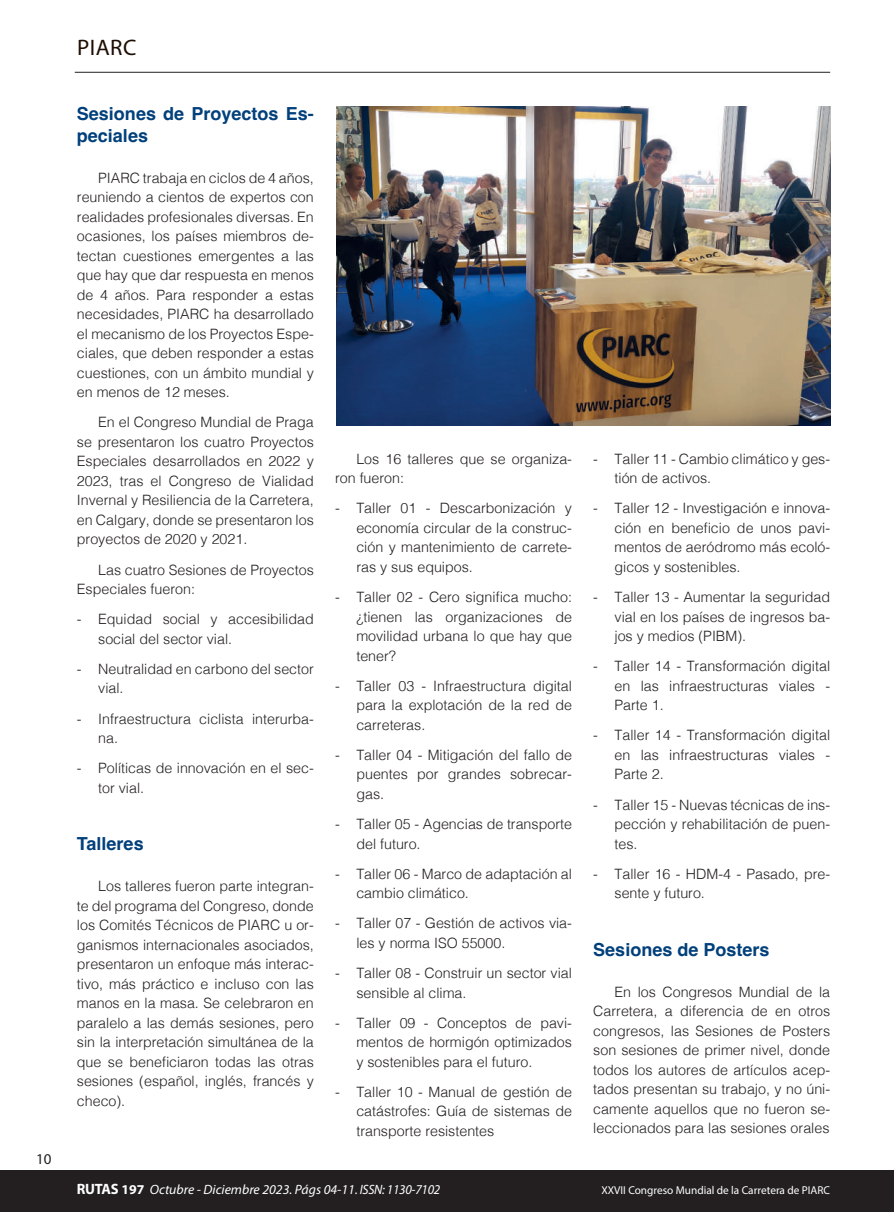
<style>
.page{position:relative;width:894px;height:1212px;background:#fff}
.page>*{position:absolute;margin:0;border:0;box-sizing:border-box;transform-origin:0 0}
.t1{font:22.5px "Myriad Pro";letter-spacing:.02em;color:#1e0e03}
.t2{font:700 18px/21.6px "Helvetica";color:#01407b}
.t3{font:15px "Myriad Pro";color:#231f20}
.t4{font:300 14.25px/19.5px "Helvetica";color:#231f20;text-align:justify}
.t5{font:italic 13.5px "Myriad Pro";color:#fff}
.t6{font:11.4px "Myriad Pro";color:#fff}
.s1{font-weight:700;font-style:normal;font-size:15px}
.s2{font-weight:700;font-style:normal}
</style>
<div class="page">
<hr style="left:75px;top:72px;width:754px;height:1px;background:#231f20">
<div style="left:0;top:1169px;width:893px;height:42px;background:#231f20"></div>
<img style="left:336px;top:107px;width:493px;height:319px">
<p class="t3" style="left:36px;top:1150px;width:17px">10</p>
<h1 class="t1" style="left:77px;top:34px;width:61px">PIARC</h1>
<p class="t2" style="left:77px;top:105px;width:238px">Sesiones de Proyectos Es&shy;peciales</p>
<p class="t4" style="left:77px;top:167px;width:238px;text-indent:21px">PIARC trabaja en ciclos de 4 años, reuniendo a cientos de expertos con realidades profesionales diversas. En ocasiones, los países miembros de&shy;tectan cuestiones emergentes a las que hay que dar respuesta en menos de 4 años. Para responder a estas necesidades, PIARC ha desarrollado el mecanismo de los Proyectos Espe&shy;ciales, que deben responder a estas cuestiones, con un ámbito mundial y en menos de 12 meses.</p>
<p class="t4" style="left:77px;top:411px;width:238px;text-indent:21px">En el Congreso Mundial de Praga se presentaron los cuatro Proyectos Especiales desarrollados en 2022 y 2023, tras el Congreso de Vialidad Invernal y Resiliencia de la Carretera, en Calgary, donde se presentaron los proyectos de 2020 y 2021.</p>
<p class="t4" style="left:77px;top:558px;width:238px;text-indent:21px">Las cuatro Sesiones de Proyectos<br>Especiales fueron:</p>
<p class="t4" style="left:98px;top:608px;width:217px;text-indent:-21px">- Equidad social y accesibilidad social del sector vial.</p>
<p class="t4" style="left:98px;top:658px;width:217px;text-indent:-21px">- Neutralidad en carbono del sector vial.</p>
<p class="t4" style="left:98px;top:707px;width:217px;text-indent:-21px">- Infraestructura ciclista interurba&shy;na.</p>
<p class="t4" style="left:98px;top:757px;width:217px;text-indent:-21px">- Políticas de innovación en el sec&shy;tor vial.</p>
<p class="t2" style="left:77px;top:835px;width:68px">Talleres</p>
<p class="t4" style="left:77px;top:875px;width:238px;text-indent:21px">Los talleres fueron parte integran&shy;te del programa del Congreso, donde los Comités Técnicos de PIARC u or&shy;ganismos internacionales asociados, presentaron un enfoque más interac&shy;tivo, más práctico e incluso con las manos en la masa. Se celebraron en paralelo a las demás sesiones, pero sin la interpretación simultánea de la que se beneficiaron todas las otras sesiones (español, inglés, francés y checo).</p>
<p class="t4" style="left:335px;top:448px;width:238px;text-indent:21px">Los 16 talleres que se organiza&shy;ron fueron:</p>
<p class="t4" style="left:356px;top:497px;width:217px;text-indent:-21px">- Taller 01 - Descarbonización y economía circular de la construc&shy;ción y mantenimiento de carrete&shy;ras y sus equipos.</p>
<p class="t4" style="left:356px;top:586px;width:217px;text-indent:-21px">- Taller 02 - Cero significa mucho: ¿tienen las organizaciones de movilidad urbana lo que hay que tener?</p>
<p class="t4" style="left:356px;top:675px;width:217px;text-indent:-21px">- Taller 03 - Infraestructura digital para la explotación de la red de carreteras.</p>
<p class="t4" style="left:356px;top:744px;width:217px;text-indent:-21px">- Taller 04 - Mitigación del fallo de puentes por grandes sobrecar&shy;gas.</p>
<p class="t4" style="left:356px;top:813px;width:217px;text-indent:-21px">- Taller 05 - Agencias de transporte del futuro.</p>
<p class="t4" style="left:356px;top:862px;width:217px;text-indent:-21px">- Taller 06 - Marco de adaptación al cambio climático.</p>
<p class="t4" style="left:356px;top:912px;width:217px;text-indent:-21px">- Taller 07 - Gestión de activos via&shy;les y norma ISO 55000.</p>
<p class="t4" style="left:356px;top:962px;width:217px;text-indent:-21px">- Taller 08 - Construir un sector vial sensible al clima.</p>
<p class="t4" style="left:356px;top:1011px;width:217px;text-indent:-21px">- Taller 09 - Conceptos de pavi&shy;mentos de hormigón optimizados y sostenibles para el futuro.</p>
<p class="t4" style="left:356px;top:1080px;width:217px;text-indent:-21px">- Taller 10 - Manual de gestión de catástrofes: Guía de sistemas de transporte resistentes</p>
<p class="t4" style="left:614px;top:448px;width:217px;text-indent:-21px">- Taller 11 - Cambio climático y ges&shy;tión de activos.</p>
<p class="t4" style="left:614px;top:497px;width:217px;text-indent:-21px">- Taller 12 - Investigación e innova&shy;ción en beneficio de unos pavi&shy;mentos de aeródromo más ecoló&shy;gicos y sostenibles.</p>
<p class="t4" style="left:614px;top:586px;width:217px;text-indent:-21px">- Taller 13 - Aumentar la seguridad vial en los países de ingresos ba&shy;jos y medios (PIBM).</p>
<p class="t4" style="left:614px;top:655px;width:217px;text-indent:-21px">- Taller 14 - Transformación digital en las infraestructuras viales - Parte 1.</p>
<p class="t4" style="left:614px;top:724px;width:217px;text-indent:-21px">- Taller 14 - Transformación digital en las infraestructuras viales - Parte 2.</p>
<p class="t4" style="left:614px;top:793px;width:217px;text-indent:-21px">- Taller 15 - Nuevas técnicas de ins&shy;pección y rehabilitación de puen&shy;tes.</p>
<p class="t4" style="left:614px;top:862px;width:217px;text-indent:-21px">- Taller 16 - HDM-4 - Pasado, pre&shy;sente y futuro.</p>
<p class="t2" style="left:593px;top:940px;width:178px">Sesiones de Posters</p>
<p class="t4" style="left:593px;top:980px;width:238px;text-indent:21px">En los Congresos Mundial de la Carretera, a diferencia de en otros congresos, las Sesiones de Posters son sesiones de primer nivel, donde todos los autores de artículos acep&shy;tados presentan su trabajo, y no úni&shy;camente aquellos que no fueron se&shy;leccionados para las sesiones orales</p>
<p class="t5" style="left:77px;top:1180px;width:365px"><span class="s1">RUTAS</span> <span class="s2">197</span> Octubre - Diciembre 2023. Págs 04-11. ISSN: 1130-7102</p>
<p class="t6" style="left:601px;top:1182px;width:230px">XXVII Congreso Mundial de la Carretera de PIARC</p>
</div>
